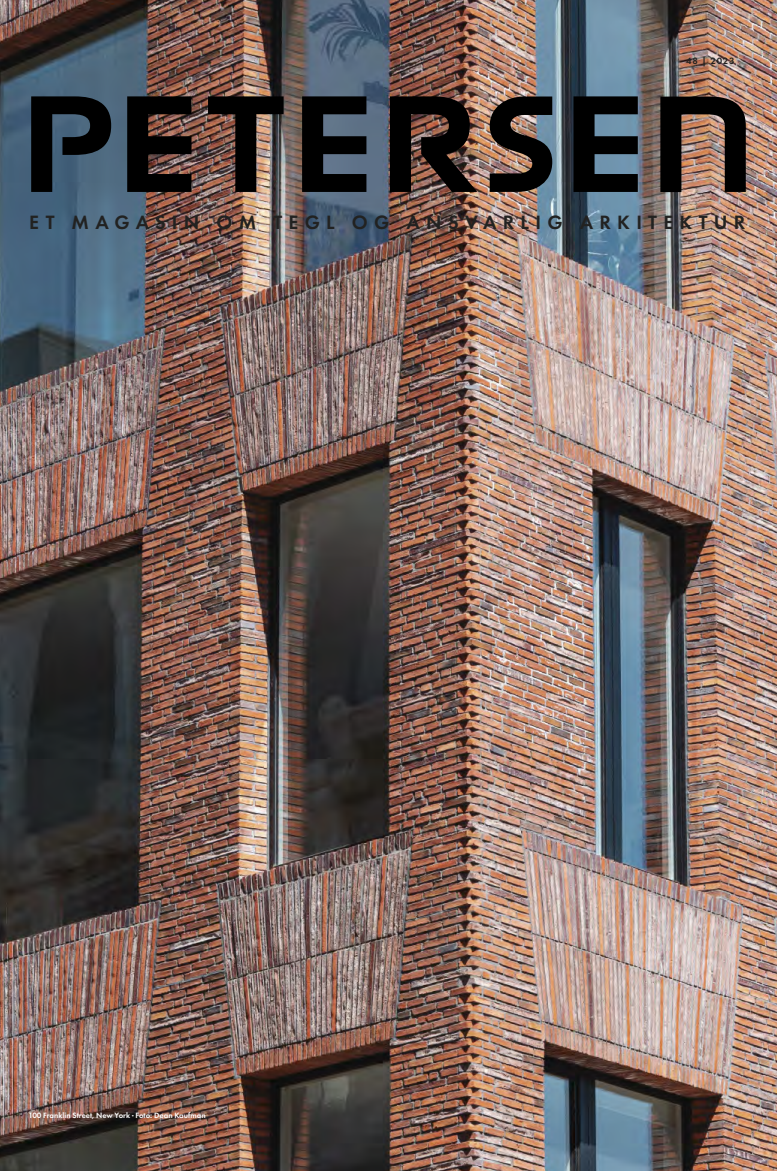
<style>
.page{position:relative;width:777px;height:1171px;background:#fff}
.page>*{position:absolute;margin:0;border:0;box-sizing:border-box;transform-origin:0 0}
.INFOBOX_RUBRIK{font:600 20px "Futura PT";letter-spacing:.315em;color:#222221}
.BRØD{font:600 9.5px "Futura PT";letter-spacing:.09em;color:#222221}
.BILLED{font:600 8px "Futura PT";color:#fff}
</style>
<div class="page">
<img style="left:0;top:0;width:777px;height:1171px">
<img style="left:490px;top:96px;width:62px;height:96px">
<img style="left:127px;top:96px;width:64px;height:96px">
<svg style="left:302px;top:96px;width:64px;height:96px;background:#1c2228"></svg>
<svg style="left:573px;top:96px;width:65px;height:96px;background:#212c34"></svg>
<img style="left:208px;top:96px;width:76px;height:96px">
<img style="left:660px;top:97px;width:85px;height:95px">
<svg style="left:31px;top:96px;width:80px;height:96px;background:#212f3a"></svg>
<img style="left:390px;top:96px;width:87px;height:96px">
<p class="BRØD" style="left:686px;top:55px;width:50px">48 | 2023</p>
<p class="INFOBOX_RUBRIK" style="left:29px;top:209px;width:718px">ET MAGASIN OM TEGL OG ANSVARLIG ARKITEKTUR</p>
<p class="BILLED" style="left:28px;top:1110px;width:179px">100 Franklin Street, New York · Foto: Dean Kaufman</p>
</div>
